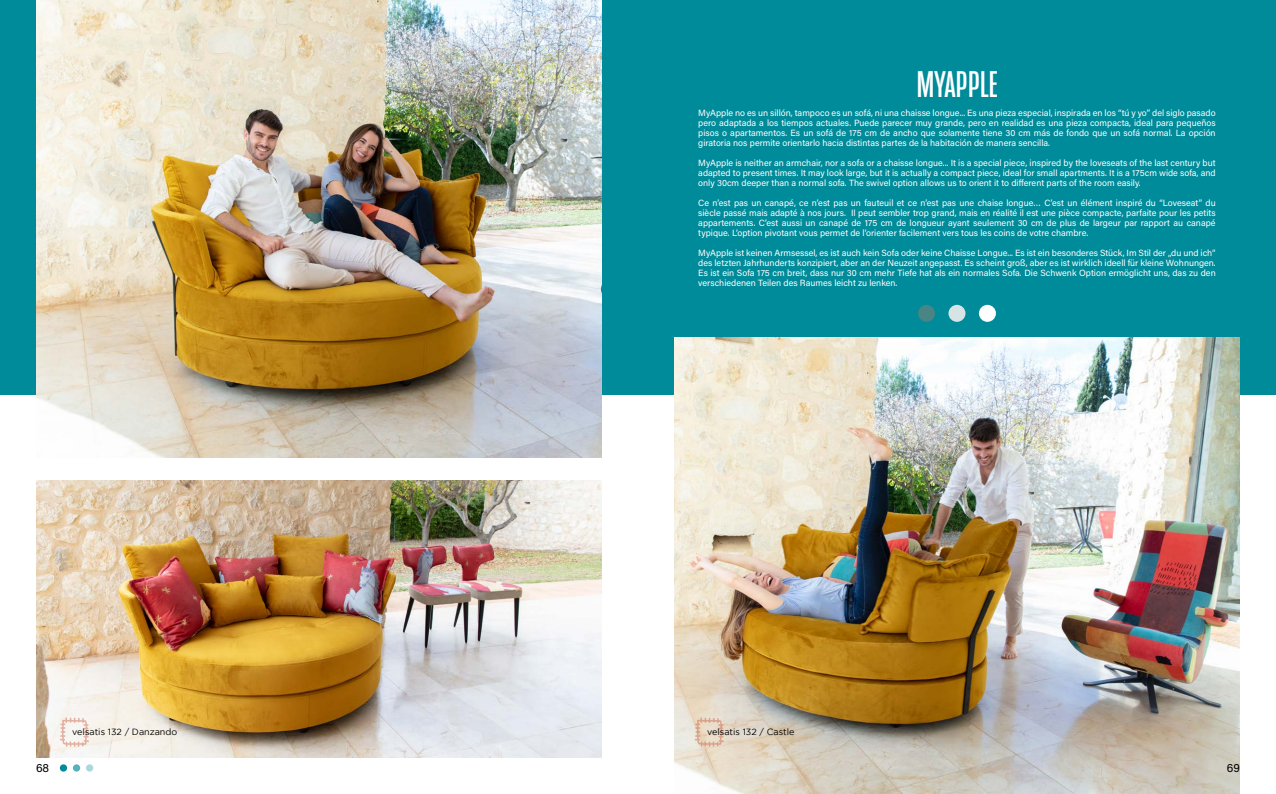
<style>
.page{position:relative;width:1276px;height:794px;background:#fff}
.page>*{position:absolute;margin:0;border:0;box-sizing:border-box;transform-origin:0 0}
.t1{font:38px "Mongoose";color:#fff}
.t2{font:12px "Acumin Pro";color:#000}
.t3{font:9px/10px "Acumin Pro";color:#fff;text-align:justify}
.t4{font:9px "Gotham";color:#000}
</style>
<div class="page">
<img style="left:36px;top:480px;width:566px;height:278px">
<div style="left:0;top:0;width:1276px;height:394px;background:#008b9a"></div>
<div style="left:918px;top:305px;width:17px;height:17px;background:#498584;border-radius:50%"></div>
<div style="left:948px;top:305px;width:17px;height:17px;background:#d6e4e5;border-radius:50%"></div>
<div style="left:979px;top:305px;width:17px;height:17px;background:#fff;border-radius:50%"></div>
<img style="left:37px;top:0;width:565px;height:458px">
<img style="left:674px;top:337px;width:566px;height:457px">
<svg style="left:60px;top:717px;width:29px;height:30px"></svg>
<svg style="left:694px;top:717px;width:30px;height:30px"></svg>
<div style="left:60px;top:764px;width:7px;height:7px;background:#008b9a;border-radius:50%"></div>
<div style="left:73px;top:764px;width:7px;height:7px;background:#57b2bc;border-radius:50%"></div>
<div style="left:86px;top:764px;width:7px;height:7px;background:#abd8dd;border-radius:50%"></div>
<h1 class="t1" style="left:916px;top:63px;width:82px">MYAPPLE</h1>
<p class="t3" style="left:698px;top:108px;width:519px">MyApple no es un sillón, tampoco es un sofá, ni una chaisse longue... Es una pieza especial, inspirada en los “tú y yo” del siglo pasado pero adaptada a los tiempos actuales. Puede parecer muy grande, pero en realidad es una pieza compacta, ideal para pequeños pisos o apartamentos. Es un sofá de 175 cm de ancho que solamente tiene 30 cm más de fondo que un sofá normal. La opción giratoria nos permite orientarlo hacia distintas partes de la habitación de manera sencilla.</p>
<p class="t3" style="left:698px;top:158px;width:519px">MyApple is neither an armchair, nor a sofa or a chaisse longue... It is a special piece, inspired by the loveseats of the last century but adapted to present times. It may look large, but it is actually a compact piece, ideal for small apartments. It is a 175cm wide sofa, and only 30cm deeper than a normal sofa. The swivel option allows us to orient it to different parts of the room easily.</p>
<p class="t3" style="left:698px;top:198px;width:519px">Ce n’est pas un canapé, ce n’est pas un fauteuil et ce n’est pas une chaise longue… C’est un élément inspiré du “Loveseat” du siècle passé mais adapté à nos jours. Il peut sembler trop grand, mais en réalité il est une pièce compacte, parfaite pour les petits appartements. C’est aussi un canapé de 175 cm de longueur ayant seulement 30 cm de plus de largeur par rapport au canapé typique. L’option pivotant vous permet de l’orienter facilement vers tous les coins de votre chambre.</p>
<p class="t3" style="left:698px;top:248px;width:519px">MyApple ist keinen Armsessel, es ist auch kein Sofa oder keine Chaisse Longue... Es ist ein besonderes Stück, Im Stil der „du und ich“ des letzten Jahrhunderts konzipiert, aber an der Neuzeit angepasst. Es scheint groß, aber es ist wirklich ideell für kleine Wohnungen.<br>Es ist ein Sofa 175 cm breit, dass nur 30 cm mehr Tiefe hat als ein normales Sofa. Die Schwenk Option ermöglicht uns, das zu den verschiedenen Teilen des Raumes leicht zu lenken.</p>
<p class="t4" style="left:72px;top:726px;width:106px">velsatis 132 / Danzando</p>
<p class="t4" style="left:707px;top:726px;width:89px">velsatis 132 / Castle</p>
<h2 class="t2" style="left:36px;top:759px;width:15px">68</h2>
<h2 class="t2" style="left:1227px;top:759px;width:15px">69</h2>
</div>
